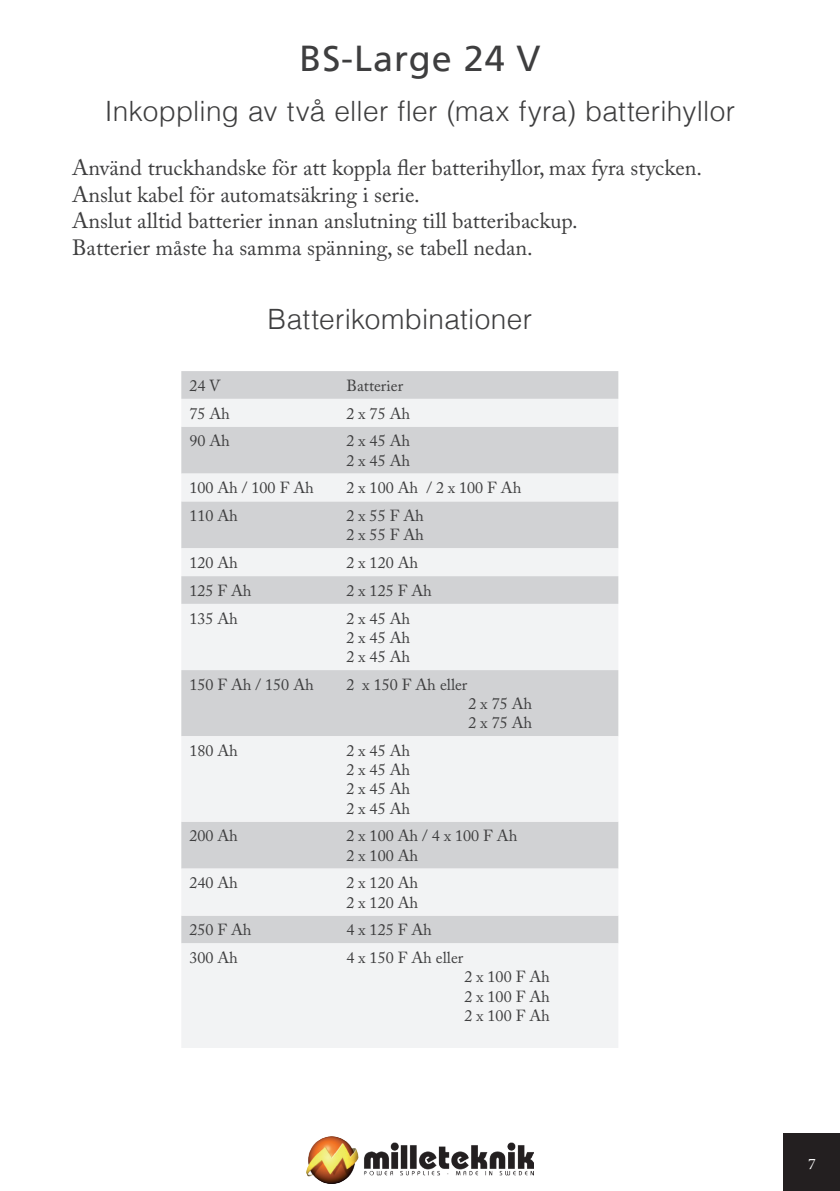
<style>
.page{position:relative;width:840px;height:1191px;background:#fff}
.page>*{position:absolute;margin:0;border:0;box-sizing:border-box;transform-origin:0 0}
.t1{font:36px "Frutiger LT";letter-spacing:.025em;color:#3e3e3f}
.t2{font:300 28px "Helvetica LT";letter-spacing:.01em;color:#3e3e3f}
.t3{font:22px/26.4px "Adobe Caslon Pro";color:#3e3e3f}
.t4{font:16px/19.2px "Adobe Caslon Pro";color:#3e3e3f}
.t5{font:16px "Minion Pro";color:#fff}
</style>
<div class="page">
<img style="left:306px;top:1136px;width:227px;height:47px">
<div style="left:782px;top:1133px;width:57px;height:58px;background:#231f20"></div>
<div style="left:181px;top:371px;width:437px;height:28px;background:#d1d2d4"></div>
<svg style="left:181px;top:399px;width:437px;height:649px;fill:#f2f3f4"></svg>
<h1 class="t1" style="left:299px;top:37px;width:242px">BS-Large 24 V</h1>
<h2 class="t2" style="left:105px;top:93px;width:631px">Inkoppling av två eller fler (max fyra) batterihyllor</h2>
<h3 class="t3" style="left:72px;top:154px;width:631px">Använd truckhandske för att koppla fler batterihyllor, max fyra stycken.<br>Anslut kabel för automatsäkring i serie.<br>Anslut alltid batterier innan anslutning till batteribackup.<br>Batterier måste ha samma spänning, se tabell nedan.</h3>
<h2 class="t2" style="left:267px;top:302px;width:266px">Batterikombinationer</h2>
<p class="t4" style="left:189px;top:376px;width:33px">24 V</p>
<p class="t4" style="left:346px;top:376px;width:58px">Batterier</p>
<p class="t4" style="left:189px;top:403px;width:42px">75 Ah</p>
<p class="t4" style="left:346px;top:403px;width:65px">2 x 75 Ah</p>
<p class="t4" style="left:189px;top:431px;width:42px">90 Ah</p>
<p class="t4" style="left:346px;top:431px;width:65px">2 x 45 Ah<br>2 x 45 Ah</p>
<p class="t4" style="left:189px;top:478px;width:126px">100 Ah / 100 F Ah</p>
<p class="t4" style="left:346px;top:478px;width:176px">2 x 100 Ah / 2 x 100 F Ah</p>
<p class="t4" style="left:189px;top:506px;width:50px">110 Ah</p>
<p class="t4" style="left:346px;top:506px;width:79px">2 x 55 F Ah<br>2 x 55 F Ah</p>
<p class="t4" style="left:189px;top:553px;width:50px">120 Ah</p>
<p class="t4" style="left:346px;top:553px;width:73px">2 x 120 Ah</p>
<p class="t4" style="left:189px;top:581px;width:64px">125 F Ah</p>
<p class="t4" style="left:346px;top:581px;width:87px">2 x 125 F Ah</p>
<p class="t4" style="left:189px;top:608px;width:50px">135 Ah</p>
<p class="t4" style="left:346px;top:608px;width:65px;text-align:justify">2 x 45 Ah 2 x 45 Ah 2 x 45 Ah</p>
<p class="t4" style="left:189px;top:674px;width:126px">150 F Ah / 150 Ah</p>
<p class="t4" style="left:346px;top:674px;width:122px">2 x 150 F Ah eller</p>
<p class="t4" style="left:468px;top:694px;width:65px">2 x 75 Ah<br>2 x 75 Ah</p>
<p class="t4" style="left:189px;top:741px;width:50px">180 Ah</p>
<p class="t4" style="left:346px;top:741px;width:65px;text-align:justify">2 x 45 Ah 2 x 45 Ah 2 x 45 Ah 2 x 45 Ah</p>
<p class="t4" style="left:189px;top:826px;width:50px">200 Ah</p>
<p class="t4" style="left:346px;top:826px;width:172px">2 x 100 Ah / 4 x 100 F Ah<br>2 x 100 Ah</p>
<p class="t4" style="left:189px;top:873px;width:50px">240 Ah</p>
<p class="t4" style="left:346px;top:873px;width:73px">2 x 120 Ah<br>2 x 120 Ah</p>
<p class="t4" style="left:189px;top:920px;width:64px">250 F Ah</p>
<p class="t4" style="left:346px;top:920px;width:87px">4 x 125 F Ah</p>
<p class="t4" style="left:189px;top:948px;width:50px">300 Ah</p>
<p class="t4" style="left:346px;top:948px;width:118px">4 x 150 F Ah eller</p>
<p class="t4" style="left:464px;top:967px;width:87px;text-align:justify">2 x 100 F Ah 2 x 100 F Ah 2 x 100 F Ah</p>
<p class="t5" style="left:807px;top:1152px;width:9px">7</p>
</div>
